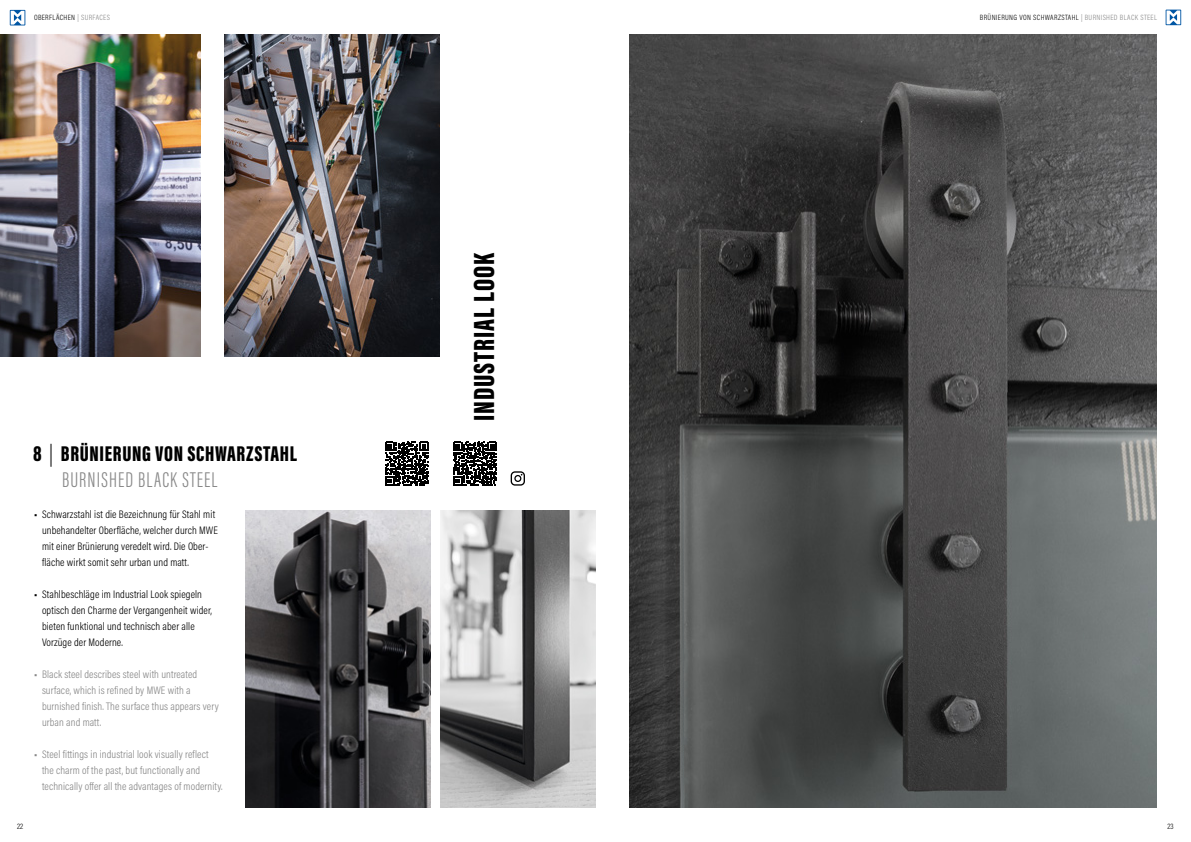
<style>
.page{position:relative;width:1191px;height:842px;background:#fff}
.page>*{position:absolute;margin:0;border:0;box-sizing:border-box;transform-origin:0 0}
.t1{font:900 30px "Acumin Pro Extra Cond";letter-spacing:.03em;color:#000}
.t2{font:900 22px/26px "Acumin Pro Extra Cond";letter-spacing:.03em;color:#000}
.t3{font:300 11px/16px "Acumin Pro Cond";letter-spacing:.01em;color:#000}
.t4{font:300 11px/16px "Acumin Pro Cond";letter-spacing:.01em;color:#878787}
.t5{font:300 8px "Acumin Pro Cond";color:#000}
.t6{font:300 7.7px "Acumin Pro Cond";letter-spacing:.05em;color:#000}
.s1{color:#878787}
.s2{font-weight:300}
.s3{font-weight:300;color:#878787}
</style>
<div class="page">
<svg style="left:10px;top:10px;width:15px;height:15px"></svg>
<svg style="left:11px;top:11px;width:13px;height:14px"></svg>
<svg style="left:1165px;top:10px;width:16px;height:15px"></svg>
<svg style="left:1166px;top:11px;width:14px;height:13px"></svg>
<img style="left:629px;top:34px;width:528px;height:774px">
<img style="left:0;top:35px;width:200px;height:322px">
<img style="left:224px;top:35px;width:215px;height:322px">
<img style="left:246px;top:510px;width:185px;height:298px">
<img style="left:440px;top:510px;width:155px;height:298px">
<svg style="left:385px;top:442px;width:44px;height:43px"></svg>
<svg style="left:510px;top:471px;width:15px;height:15px"></svg>
<svg style="left:453px;top:442px;width:44px;height:43px"></svg>
<p class="t6" style="left:34px;top:12px;width:78px">OBERFLÄCHEN <span class="s1">| SURFACES</span></p>
<h2 class="t2" style="left:62px;top:440px;width:236px;text-indent:-29px">8 <span class="s2">|</span> BRÜNIERUNG VON SCHWARZSTAHL<br><span class="s3">BURNISHED BLACK STEEL</span></h2>
<p class="t3" style="left:42px;top:506px;width:177px;text-indent:-8px">■ Schwarzstahl ist die Bezeichnung für Stahl mit unbehandelter Oberfläche, welcher durch MWE mit einer Brünierung veredelt wird. Die Ober&shy;fläche wirkt somit sehr urban und matt.</p>
<p class="t3" style="left:42px;top:586px;width:171px;text-indent:-8px">■ Stahlbeschläge im Industrial Look spiegeln optisch den Charme der Vergangenheit wider, bieten funktional und technisch aber alle Vorzüge der Moderne.</p>
<p class="t4" style="left:42px;top:666px;width:178px;text-indent:-8px">■ Black steel describes steel with untreated surface, which is refined by MWE with a burnished finish. The surface thus appears very urban and matt.</p>
<p class="t4" style="left:42px;top:746px;width:182px;text-indent:-8px">■ Steel fittings in industrial look visually reflect the charm of the past, but functionally and technically offer all the advantages of modernity.</p>
<h1 class="t1" style="left:465px;top:421px;width:170px;rotate:-90deg">INDUSTRIAL LOOK</h1>
<p class="t6" style="left:980px;top:12px;width:179px">BRÜNIERUNG VON SCHWARZSTAHL <span class="s1">| BURNISHED BLACK STEEL</span></p>
<p class="t5" style="left:17px;top:821px;width:8px">22</p>
<p class="t5" style="left:1167px;top:821px;width:8px">23</p>
</div>
